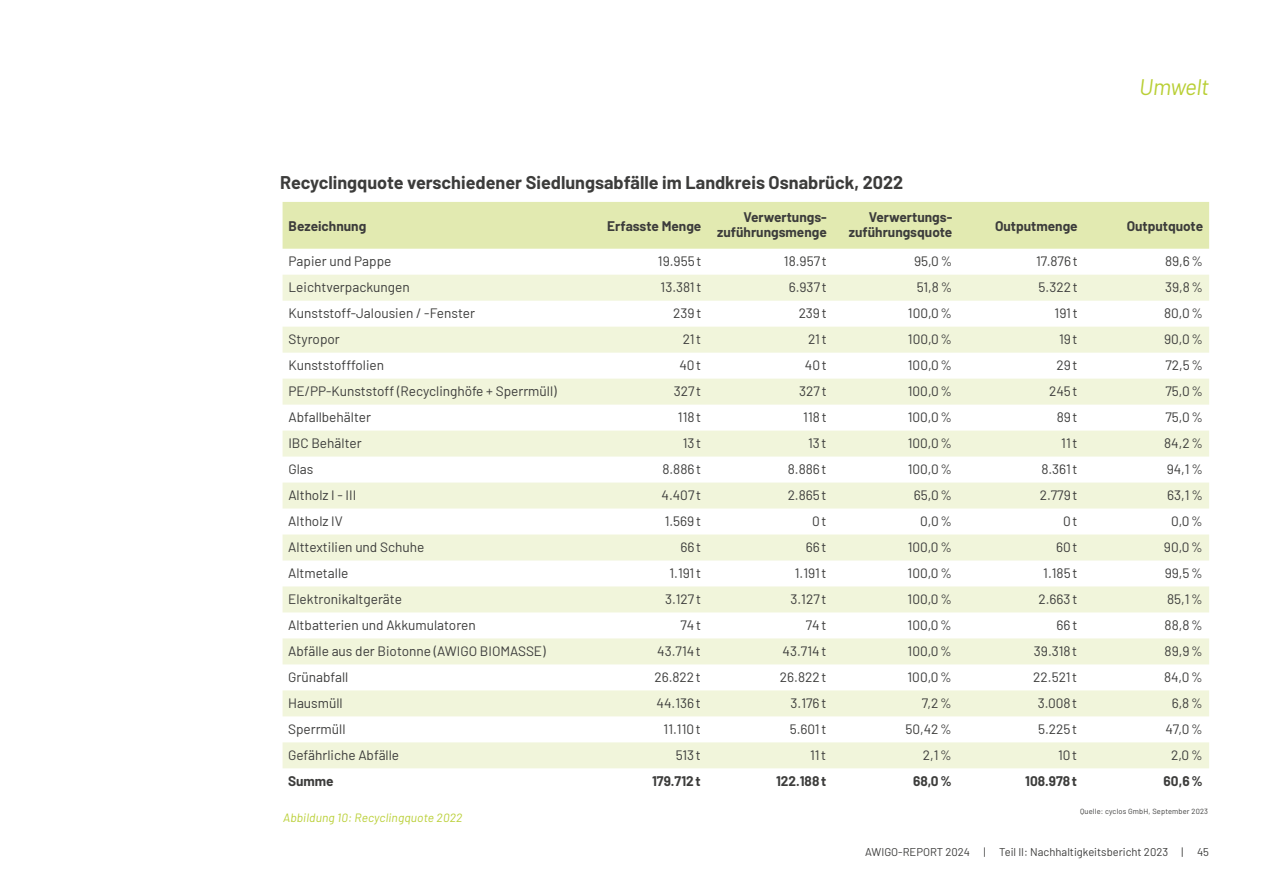
<style>
.page{position:relative;width:1263px;height:893px;background:#fff}
.page>*{position:absolute;margin:0;border:0;box-sizing:border-box;transform-origin:0 0}
.t1{font:italic 22.5px "Barlow";letter-spacing:-.02em;color:#b9cf35}
.t2{font:700 18px "Barlow";color:#3c3c3b}
.t3{font:13.65px "Barlow";color:#3c3c3b}
.t4{font:700 13.65px/15px "Barlow";color:#3c3c3b;text-align:right}
.t5{font:italic 12px "Barlow";letter-spacing:.01em;color:#b9cf35}
.t6{font:11.25px "Barlow";color:#3c3c3b}
.t7{font:7.5px "Barlow";letter-spacing:.02em;color:#3c3c3b}
</style>
<div class="page">
<div style="left:283px;top:202px;width:926px;height:47px;background:#e2eab1"></div>
<div style="left:283px;top:275px;width:926px;height:26px;background:#f1f5db"></div>
<svg style="left:283px;top:327px;width:926px;height:441px;fill:#f1f5db"></svg>
<h2 class="t2" style="left:280px;top:169px;width:625px">Recyclingquote verschiedener Siedlungsabfälle im Landkreis Osnabrück, 2022</h2>
<h1 class="t1" style="left:1139px;top:71px;width:71px">Umwelt</h1>
<p class="t4" style="left:289px;top:217px;width:79px">Bezeichnung</p>
<p class="t4" style="left:607px;top:217px;width:96px">Erfasste Menge</p>
<p class="t4" style="left:717px;top:208px;width:111px">Verwertungs&shy;zuführungsmenge</p>
<p class="t4" style="left:849px;top:208px;width:105px">Verwertungs&shy;zuführungsquote</p>
<p class="t4" style="left:995px;top:217px;width:84px">Outputmenge</p>
<p class="t4" style="left:1127px;top:217px;width:78px">Outputquote</p>
<p class="t3" style="left:289px;top:251px;width:104px">Papier und Pappe</p>
<p class="t3" style="left:658px;top:251px;width:45px">19.955t</p>
<p class="t3" style="left:784px;top:251px;width:44px">18.957 t</p>
<p class="t3" style="left:914px;top:251px;width:40px">95,0%</p>
<p class="t3" style="left:1036px;top:251px;width:43px">17.876t</p>
<p class="t3" style="left:1165px;top:251px;width:40px">89,6%</p>
<p class="t3" style="left:289px;top:277px;width:123px">Leichtverpackungen</p>
<p class="t3" style="left:661px;top:277px;width:42px">13.381t</p>
<p class="t3" style="left:789px;top:277px;width:40px">6.937 t</p>
<p class="t3" style="left:917px;top:277px;width:37px">51,8%</p>
<p class="t3" style="left:1038px;top:277px;width:41px">5.322t</p>
<p class="t3" style="left:1165px;top:277px;width:40px">39,8%</p>
<p class="t3" style="left:288px;top:303px;width:188px">Kunststoff-Jalousien / -Fenster</p>
<p class="t3" style="left:673px;top:303px;width:30px">239t</p>
<p class="t3" style="left:799px;top:303px;width:30px">239t</p>
<p class="t3" style="left:908px;top:303px;width:46px">100,0%</p>
<p class="t3" style="left:1054px;top:303px;width:25px">191t</p>
<p class="t3" style="left:1164px;top:303px;width:40px">80,0%</p>
<p class="t3" style="left:288px;top:329px;width:53px">Styropor</p>
<p class="t3" style="left:683px;top:329px;width:20px">21t</p>
<p class="t3" style="left:808px;top:329px;width:20px">21t</p>
<p class="t3" style="left:908px;top:329px;width:46px">100,0%</p>
<p class="t3" style="left:1059px;top:329px;width:20px">19t</p>
<p class="t3" style="left:1164px;top:329px;width:40px">90,0%</p>
<p class="t3" style="left:288px;top:355px;width:97px">Kunststofffolien</p>
<p class="t3" style="left:679px;top:355px;width:23px">40t</p>
<p class="t3" style="left:805px;top:355px;width:23px">40t</p>
<p class="t3" style="left:908px;top:355px;width:46px">100,0%</p>
<p class="t3" style="left:1056px;top:355px;width:23px">29t</p>
<p class="t3" style="left:1165px;top:355px;width:39px">72,5%</p>
<p class="t3" style="left:288px;top:381px;width:270px">PE/PP-Kunststoff (Recyclinghöfe + Sperrmüll)</p>
<p class="t3" style="left:674px;top:381px;width:29px">327 t</p>
<p class="t3" style="left:799px;top:381px;width:29px">327 t</p>
<p class="t3" style="left:908px;top:381px;width:46px">100,0%</p>
<p class="t3" style="left:1049px;top:381px;width:30px">245t</p>
<p class="t3" style="left:1165px;top:381px;width:39px">75,0%</p>
<p class="t3" style="left:288px;top:407px;width:84px">Abfallbehälter</p>
<p class="t3" style="left:678px;top:407px;width:25px">118t</p>
<p class="t3" style="left:803px;top:407px;width:25px">118t</p>
<p class="t3" style="left:908px;top:407px;width:46px">100,0%</p>
<p class="t3" style="left:1057px;top:407px;width:22px">89t</p>
<p class="t3" style="left:1165px;top:407px;width:39px">75,0%</p>
<p class="t3" style="left:288px;top:433px;width:75px">IBC Behälter</p>
<p class="t3" style="left:683px;top:433px;width:20px">13t</p>
<p class="t3" style="left:808px;top:433px;width:20px">13t</p>
<p class="t3" style="left:908px;top:433px;width:46px">100,0%</p>
<p class="t3" style="left:1061px;top:433px;width:18px">11t</p>
<p class="t3" style="left:1164px;top:433px;width:40px">84,2%</p>
<p class="t3" style="left:288px;top:459px;width:27px">Glas</p>
<p class="t3" style="left:662px;top:459px;width:40px">8.886t</p>
<p class="t3" style="left:788px;top:459px;width:40px">8.886t</p>
<p class="t3" style="left:908px;top:459px;width:46px">100,0%</p>
<p class="t3" style="left:1041px;top:459px;width:38px">8.361t</p>
<p class="t3" style="left:1167px;top:459px;width:38px">94,1%</p>
<p class="t3" style="left:288px;top:485px;width:69px">Altholz I - III</p>
<p class="t3" style="left:661px;top:485px;width:41px">4.407 t</p>
<p class="t3" style="left:788px;top:485px;width:40px">2.865t</p>
<p class="t3" style="left:914px;top:485px;width:40px">65,0%</p>
<p class="t3" style="left:1040px;top:485px;width:39px">2.779t</p>
<p class="t3" style="left:1167px;top:485px;width:37px">63,1%</p>
<p class="t3" style="left:288px;top:511px;width:56px">Altholz IV</p>
<p class="t3" style="left:665px;top:511px;width:38px">1.569t</p>
<p class="t3" style="left:812px;top:511px;width:16px">0t</p>
<p class="t3" style="left:920px;top:511px;width:33px">0,0%</p>
<p class="t3" style="left:1063px;top:511px;width:16px">0t</p>
<p class="t3" style="left:1171px;top:511px;width:33px">0,0%</p>
<p class="t3" style="left:288px;top:537px;width:137px">Alttextilien und Schuhe</p>
<p class="t3" style="left:680px;top:537px;width:22px">66t</p>
<p class="t3" style="left:806px;top:537px;width:22px">66t</p>
<p class="t3" style="left:908px;top:537px;width:46px">100,0%</p>
<p class="t3" style="left:1056px;top:537px;width:23px">60t</p>
<p class="t3" style="left:1164px;top:537px;width:40px">90,0%</p>
<p class="t3" style="left:288px;top:563px;width:62px">Altmetalle</p>
<p class="t3" style="left:669px;top:563px;width:33px">1.191t</p>
<p class="t3" style="left:795px;top:563px;width:33px">1.191t</p>
<p class="t3" style="left:908px;top:563px;width:46px">100,0%</p>
<p class="t3" style="left:1043px;top:563px;width:36px">1.185t</p>
<p class="t3" style="left:1165px;top:563px;width:40px">99,5%</p>
<p class="t3" style="left:288px;top:589px;width:115px">Elektronikaltgeräte</p>
<p class="t3" style="left:665px;top:589px;width:37px">3.127 t</p>
<p class="t3" style="left:790px;top:589px;width:37px">3.127 t</p>
<p class="t3" style="left:908px;top:589px;width:46px">100,0%</p>
<p class="t3" style="left:1038px;top:589px;width:40px">2.663t</p>
<p class="t3" style="left:1167px;top:589px;width:37px">85,1%</p>
<p class="t3" style="left:288px;top:615px;width:189px">Altbatterien und Akkumulatoren</p>
<p class="t3" style="left:680px;top:615px;width:22px">74t</p>
<p class="t3" style="left:806px;top:615px;width:22px">74t</p>
<p class="t3" style="left:907px;top:615px;width:46px">100,0%</p>
<p class="t3" style="left:1056px;top:615px;width:22px">66t</p>
<p class="t3" style="left:1164px;top:615px;width:40px">88,8%</p>
<p class="t3" style="left:288px;top:641px;width:259px">Abfälle aus der Biotonne (AWIGO BIOMASSE)</p>
<p class="t3" style="left:657px;top:641px;width:45px">43.714t</p>
<p class="t3" style="left:783px;top:641px;width:45px">43.714t</p>
<p class="t3" style="left:907px;top:641px;width:46px">100,0%</p>
<p class="t3" style="left:1034px;top:641px;width:45px">39.318t</p>
<p class="t3" style="left:1164px;top:641px;width:40px">89,9%</p>
<p class="t3" style="left:288px;top:667px;width:62px">Grünabfall</p>
<p class="t3" style="left:654px;top:667px;width:48px">26.822t</p>
<p class="t3" style="left:780px;top:667px;width:48px">26.822t</p>
<p class="t3" style="left:907px;top:667px;width:46px">100,0%</p>
<p class="t3" style="left:1033px;top:667px;width:45px">22.521t</p>
<p class="t3" style="left:1164px;top:667px;width:40px">84,0%</p>
<p class="t3" style="left:288px;top:693px;width:56px">Hausmüll</p>
<p class="t3" style="left:657px;top:693px;width:46px">44.136t</p>
<p class="t3" style="left:791px;top:693px;width:37px">3.176t</p>
<p class="t3" style="left:922px;top:693px;width:31px">7,2%</p>
<p class="t3" style="left:1038px;top:693px;width:41px">3.008t</p>
<p class="t3" style="left:1172px;top:693px;width:32px">6,8%</p>
<p class="t3" style="left:288px;top:719px;width:59px">Sperrmüll</p>
<p class="t3" style="left:663px;top:719px;width:39px">11.110t</p>
<p class="t3" style="left:790px;top:719px;width:38px">5.601t</p>
<p class="t3" style="left:905px;top:719px;width:48px">50,42%</p>
<p class="t3" style="left:1038px;top:719px;width:41px">5.225t</p>
<p class="t3" style="left:1165px;top:719px;width:39px">47,0 %</p>
<p class="t3" style="left:288px;top:745px;width:113px">Gefährliche Abfälle</p>
<p class="t3" style="left:676px;top:745px;width:27px">513t</p>
<p class="t3" style="left:810px;top:745px;width:18px">11t</p>
<p class="t3" style="left:923px;top:745px;width:30px">2,1%</p>
<p class="t3" style="left:1058px;top:745px;width:21px">10t</p>
<p class="t3" style="left:1171px;top:745px;width:33px">2,0%</p>
<p class="t4" style="left:288px;top:772px;width:47px">Summe</p>
<p class="t4" style="left:652px;top:772px;width:50px">179.712t</p>
<p class="t4" style="left:776px;top:772px;width:52px">122.188t</p>
<p class="t4" style="left:913px;top:772px;width:40px">68,0%</p>
<p class="t4" style="left:1025px;top:772px;width:53px">108.978t</p>
<p class="t4" style="left:1163px;top:772px;width:40px">60,6%</p>
<p class="t5" style="left:283px;top:809px;width:181px">Abbildung 10: Recyclingquote 2022</p>
<p class="t7" style="left:1080px;top:805px;width:129px">Quelle: cyclos GmbH, September 2023</p>
<p class="t6" style="left:865px;top:844px;width:345px">AWIGO-REPORT 2024 | Teil II: Nachhaltigkeitsbericht 2023 | 45</p>
</div>
